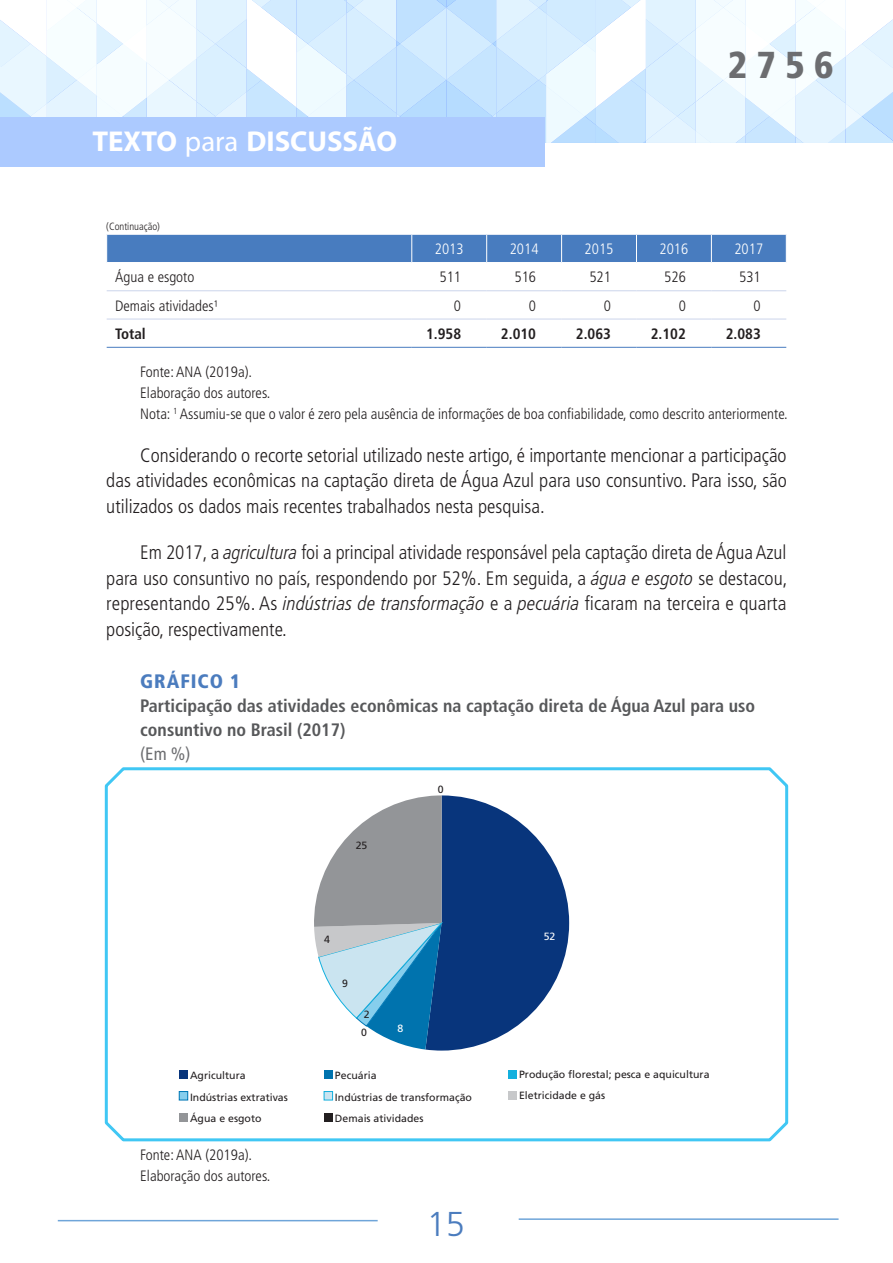
<style>
.page{position:relative;width:893px;height:1263px;background:#fff}
.page>*{position:absolute;margin:0;border:0;box-sizing:border-box;transform-origin:0 0}
.t1{font:900 condensed 37.5px "Frutiger LT Pro";color:#6c6d70}
.t2{font:300 34.5px "Frutiger LT Pro";color:#4b7cbe}
.t3{font:700 28.8px "Myriad Pro";color:#fff}
.texto_corrido{font:300 condensed 19.5px/25.5px "Frutiger LT Pro";color:#231f20;text-align:justify}
.titulo_1_número{font:900 condensed 19.5px "Frutiger LT Pro";letter-spacing:.05em;color:#4b7cbe}
.titulo_2_título_do_g{font:700 condensed 18px/24px "Frutiger LT Pro";color:#57585a}
.titulo_3_Em___grafic{font:condensed 18px "Frutiger LT Pro";color:#6c6d70}
.elaboracao_grafico{font:300 condensed 15px "Frutiger LT Pro";color:#231f20}
.fonte_grafico{font:300 condensed 15px "Frutiger LT Pro";color:#231f20}
.miolo_tabela_1_esq{font:300 condensed 15px "Frutiger LT Pro";color:#231f20}
.miolo_tabela_1_dir{font:700 condensed 15px "Frutiger LT Pro";color:#231f20}
.fonte_nota_obs_grafi{font:300 condensed 15px "Frutiger LT Pro";color:#231f20}
.miolo_tabela_1_cent{font:300 condensed 15px "Frutiger LT Pro";color:#fff}
.miolo_tabela_1_dir-2{font:300 condensed 15px "Frutiger LT Pro";color:#231f20}
.miolo_tabela_1_esq-2{font:700 condensed 15px "Frutiger LT Pro";color:#231f20}
.t4{font:10.5px/21.3px "Frutiger LT Pro";letter-spacing:.005em;color:#231f20}
.t5{font:300 condensed 10.5px "Frutiger LT Pro";color:#231f20}
.t6{font:10.5px "Frutiger LT Pro";color:#fff}
.s1{font-weight:400}
.s2{font-style:italic}
</style>
<div class="page">
<svg style="left:0;top:0;width:893px;height:143px"></svg>
<div style="left:0;top:118px;width:545px;height:49px;background:#accaff"></div>
<hr style="left:519px;top:1218px;width:319px;height:2px;background:#6fa5d9">
<hr style="left:58px;top:1220px;width:320px;height:1px;background:#6fa5d9">
<svg style="left:104px;top:767px;width:685px;height:375px"></svg>
<div style="left:106px;top:234px;width:681px;height:28px;background:#487cbf"></div>
<hr style="left:107px;top:290px;width:305px;height:1px;background:#cbd4eb">
<hr style="left:107px;top:319px;width:305px;height:1px;background:#cbd4eb">
<hr style="left:412px;top:290px;width:75px;height:1px;background:#cbd4eb">
<hr style="left:487px;top:290px;width:75px;height:1px;background:#cbd4eb">
<hr style="left:562px;top:290px;width:74px;height:1px;background:#cbd4eb">
<hr style="left:636px;top:290px;width:75px;height:1px;background:#cbd4eb">
<hr style="left:711px;top:290px;width:75px;height:1px;background:#cbd4eb">
<hr style="left:412px;top:319px;width:75px;height:1px;background:#cbd4eb">
<hr style="left:487px;top:319px;width:75px;height:1px;background:#cbd4eb">
<hr style="left:562px;top:319px;width:74px;height:1px;background:#cbd4eb">
<hr style="left:636px;top:319px;width:75px;height:1px;background:#cbd4eb">
<hr style="left:711px;top:319px;width:75px;height:1px;background:#cbd4eb">
<hr style="left:107px;top:347px;width:305px;height:1px;background:#487cbf">
<hr style="left:412px;top:347px;width:75px;height:1px;background:#487cbf">
<hr style="left:487px;top:347px;width:75px;height:1px;background:#487cbf">
<hr style="left:562px;top:347px;width:74px;height:1px;background:#487cbf">
<hr style="left:636px;top:347px;width:75px;height:1px;background:#487cbf">
<hr style="left:711px;top:347px;width:75px;height:1px;background:#487cbf">
<svg style="left:312px;top:795px;width:257px;height:255px"></svg>
<div style="left:179px;top:1070px;width:9px;height:9px;background:#08357c"></div>
<div style="left:179px;top:1091px;width:9px;height:9px;background:#86ceed"></div>
<div style="left:179px;top:1091px;width:9px;height:9px;border:1px solid #0078b6"></div>
<div style="left:179px;top:1113px;width:9px;height:8px;background:#939598"></div>
<div style="left:324px;top:1070px;width:9px;height:9px;background:#0073ae"></div>
<div style="left:324px;top:1091px;width:9px;height:9px;background:#cae4f0"></div>
<div style="left:324px;top:1091px;width:9px;height:9px;border:1px solid #13b0de"></div>
<div style="left:324px;top:1113px;width:9px;height:8px;background:#231f20"></div>
<div style="left:508px;top:1070px;width:9px;height:9px;background:#13b0de"></div>
<div style="left:508px;top:1091px;width:9px;height:8px;background:#c7c8ca"></div>
<h3 class="t3" style="left:92px;top:122px;width:306px">TEXTO <span class="s1">para</span> DISCUSSÃO</h3>
<p class="t5" style="left:106px;top:221px;width:55px">(Continuação)</p>
<h1 class="t1" style="left:728px;top:42px;width:108px">2756</h1>
<p class="miolo_tabela_1_cent" style="left:435px;top:240px;width:30px">2013</p>
<p class="miolo_tabela_1_cent" style="left:510px;top:240px;width:30px">2014</p>
<p class="miolo_tabela_1_cent" style="left:585px;top:240px;width:30px">2015</p>
<p class="miolo_tabela_1_cent" style="left:659px;top:240px;width:30px">2016</p>
<p class="miolo_tabela_1_cent" style="left:734px;top:240px;width:30px">2017</p>
<p class="miolo_tabela_1_esq" style="left:115px;top:268px;width:81px">Água e esgoto</p>
<p class="miolo_tabela_1_dir-2" style="left:440px;top:268px;width:23px">511</p>
<p class="miolo_tabela_1_dir-2" style="left:514px;top:268px;width:23px">516</p>
<p class="miolo_tabela_1_dir-2" style="left:589px;top:268px;width:23px">521</p>
<p class="miolo_tabela_1_dir-2" style="left:664px;top:268px;width:23px">526</p>
<p class="miolo_tabela_1_dir-2" style="left:739px;top:268px;width:23px">531</p>
<p class="miolo_tabela_1_esq" style="left:115px;top:297px;width:105px">Demais atividades¹</p>
<p class="miolo_tabela_1_dir-2" style="left:454px;top:297px;width:9px">0</p>
<p class="miolo_tabela_1_dir-2" style="left:529px;top:297px;width:9px">0</p>
<p class="miolo_tabela_1_dir-2" style="left:604px;top:297px;width:9px">0</p>
<p class="miolo_tabela_1_dir-2" style="left:679px;top:297px;width:9px">0</p>
<p class="miolo_tabela_1_dir-2" style="left:754px;top:297px;width:9px">0</p>
<p class="miolo_tabela_1_esq-2" style="left:115px;top:325px;width:32px">Total</p>
<p class="miolo_tabela_1_dir" style="left:426px;top:325px;width:37px">1.958</p>
<p class="miolo_tabela_1_dir" style="left:501px;top:325px;width:37px">2.010</p>
<p class="miolo_tabela_1_dir" style="left:576px;top:325px;width:37px">2.063</p>
<p class="miolo_tabela_1_dir" style="left:651px;top:325px;width:37px">2.102</p>
<p class="miolo_tabela_1_dir" style="left:726px;top:325px;width:37px">2.083</p>
<p class="fonte_grafico" style="left:140px;top:363px;width:113px">Fonte: ANA (2019a).</p>
<p class="fonte_nota_obs_grafi" style="left:140px;top:384px;width:132px">Elaboração dos autores.</p>
<p class="elaboracao_grafico" style="left:140px;top:405px;width:649px">Nota: <sup>1</sup> Assumiu-se que o valor é zero pela ausência de informações de boa confiabilidade, como descrito anteriormente.</p>
<p class="texto_corrido" style="left:106px;top:442px;width:682px;text-indent:34px">Considerando o recorte setorial utilizado neste artigo, é importante mencionar a participação das atividades econômicas na captação direta de Água Azul para uso consuntivo. Para isso, são utilizados os dados mais recentes trabalhados nesta pesquisa.</p>
<p class="texto_corrido" style="left:106px;top:540px;width:683px;text-indent:34px">Em 2017, a <span class="s2">agricultura</span> foi a principal atividade responsável pela captação direta de Água Azul para uso consuntivo no país, respondendo por 52%. Em seguida, a <span class="s2">água e esgoto</span> se destacou, representando 25%. As <span class="s2">indústrias de transformação</span> e a <span class="s2">pecuária</span> ficaram na terceira e quarta posição, respectivamente.</p>
<p class="titulo_1_número" style="left:140px;top:670px;width:101px">GRÁFICO 1</p>
<p class="titulo_2_título_do_g" style="left:140px;top:694px;width:616px">Participação das atividades econômicas na captação direta de Água Azul para uso consuntivo no Brasil (2017)</p>
<p class="titulo_3_Em___grafic" style="left:140px;top:743px;width:52px">(Em %)</p>
<p class="t4" style="left:356px;top:834px;width:13px">25</p>
<p class="t4" style="left:324px;top:929px;width:7px">4</p>
<p class="t4" style="left:342px;top:973px;width:7px">9</p>
<p class="t4" style="left:364px;top:1004px;width:7px">2</p>
<p class="t4" style="left:361px;top:1021px;width:7px">0</p>
<p class="t6" style="left:397px;top:1022px;width:7px">8</p>
<p class="t4" style="left:438px;top:778px;width:7px">0</p>
<p class="t4" style="left:190px;top:1065px;width:99px">Agricultura<br>Indústrias extrativas<br>Água e esgoto</p>
<p class="t4" style="left:335px;top:1065px;width:139px">Pecuária<br>Indústrias de transformação<br>Demais atividades</p>
<p class="fonte_grafico" style="left:140px;top:1146px;width:113px">Fonte: ANA (2019a).</p>
<p class="elaboracao_grafico" style="left:140px;top:1167px;width:132px">Elaboração dos autores.</p>
<h2 class="t2" style="left:427px;top:1204px;width:40px">15</h2>
<p class="t6" style="left:544px;top:930px;width:13px">52</p>
<p class="t4" style="left:519px;top:1063px;width:192px">Produção florestal; pesca e aquicultura<br>Eletricidade e gás</p>
</div>
